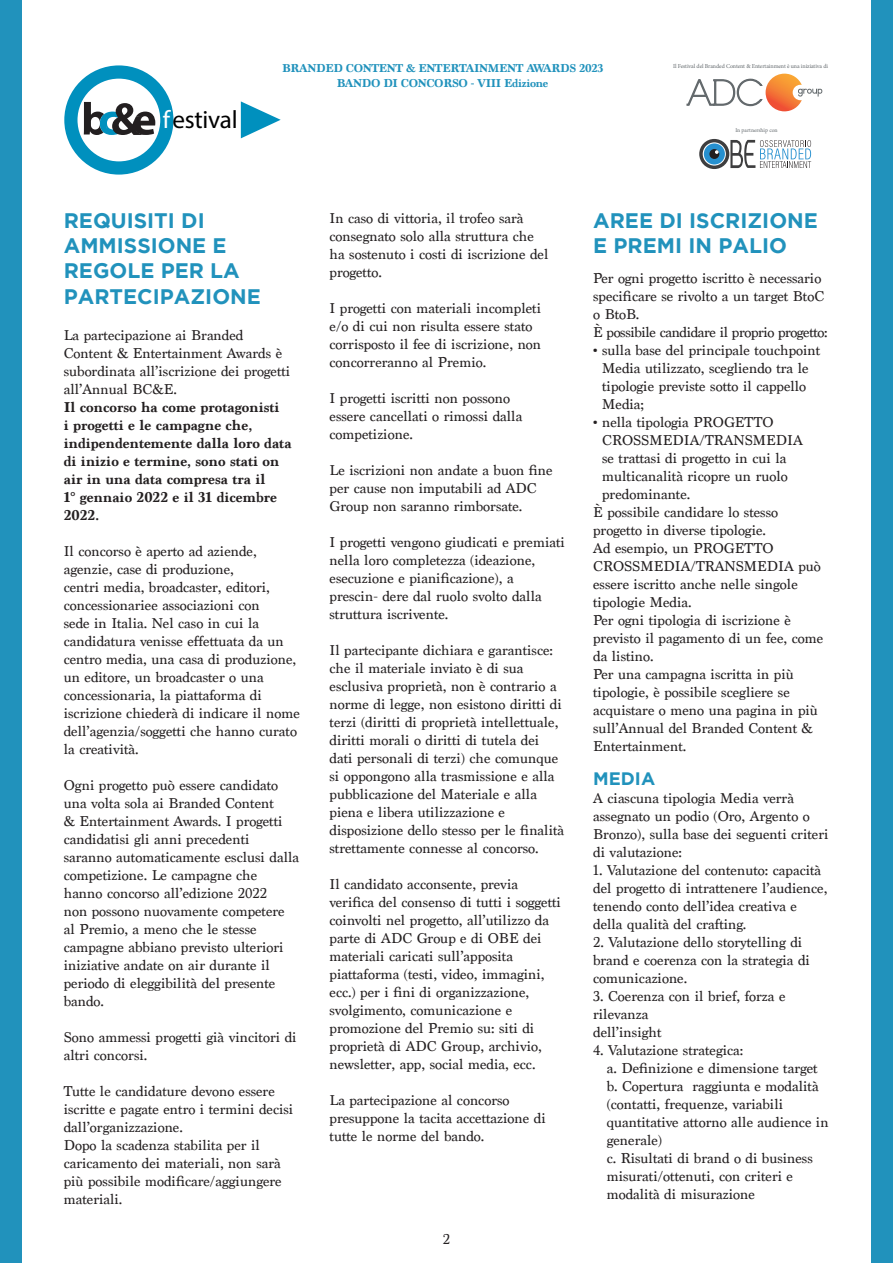
<style>
.page{position:relative;width:893px;height:1263px;background:#fff}
.page>*{position:absolute;margin:0;border:0;box-sizing:border-box;transform-origin:0 0}
.t1{font:25.2px "Myriad Pro";letter-spacing:-.01em;color:#000}
.t2{font:700 21px/25.2px "Gotham";color:#2192bc}
.t3{font:700 18px "Gotham";color:#2192bc}
.t4{font:15px/18px "Marion";color:#231f20}
.t5{font:700 15px/18px "Marion";color:#231f20}
.t6{font:15px "Marion";letter-spacing:-.025em;color:#231f20}
.t7{font:700 12px "Marion";letter-spacing:-.025em;color:#2192bc}
.t8{font:6px "Minion Pro";letter-spacing:-.01em;color:#63696d}
.t9{font:5.7px "Minion Pro";letter-spacing:-.005em;color:#63696d}
.s1{color:#fff}
</style>
<div class="page">
<div style="left:872px;top:0;width:21px;height:1263px;background:#2192bc"></div>
<div style="left:0;top:0;width:21px;height:1263px;background:#2192bc"></div>
<div style="left:64px;top:65px;width:109px;height:110px;border:13px solid #0090be;border-radius:50%"></div>
<svg style="left:241px;top:101px;width:40px;height:37px"></svg>
<svg style="left:84px;top:102px;width:71px;height:33px"></svg>
<svg style="left:686px;top:74px;width:136px;height:37px"></svg>
<div style="left:704px;top:143px;width:21px;height:21px;background:#2690cf;border-radius:50%"></div>
<div style="left:709px;top:149px;width:10px;height:10px;background:#231f20;border-radius:50%"></div>
<svg style="left:715px;top:150px;width:4px;height:4px"></svg>
<div style="left:699px;top:139px;width:30px;height:30px;border:3px solid #3e3e3f;border-radius:50%"></div>
<svg style="left:730px;top:140px;width:81px;height:28px"></svg>
<p class="t1" style="left:163px;top:104px;width:76px"><span class="s1">f</span>estival</p>
<p class="t7" style="left:282px;top:61px;width:323px">BRANDED CONTENT &amp; ENTERTAINMENT AWARDS 2023</p>
<p class="t7" style="left:337px;top:76px;width:213px">BANDO DI CONCORSO - VIII Edizione</p>
<p class="t8" style="left:673px;top:62px;width:157px">Il Festival del Branded Content &amp; Entertainment è una iniziativa di</p>
<p class="t9" style="left:735px;top:127px;width:44px">In partnership con</p>
<p class="t2" style="left:64px;top:207px;width:142px">REQUISITI DI</p>
<p class="t2" style="left:64px;top:233px;width:164px">AMMISSIONE E</p>
<p class="t2" style="left:64px;top:258px;width:178px">REGOLE PER LA</p>
<p class="t2" style="left:64px;top:283px;width:199px">PARTECIPAZIONE</p>
<p class="t4" style="left:64px;top:326px;width:228px">La partecipazione ai Branded<br>Content &amp; Entertainment Awards è subordinata all’iscrizione dei progetti all’Annual BC&amp;E.</p>
<p class="t5" style="left:64px;top:398px;width:229px">Il concorso ha come protagonisti<br>i progetti e le campagne che, indipendentemente dalla loro data di inizio e termine, sono stati on air in una data compresa tra il<br>1° gennaio 2022 e il 31 dicembre<br>2022.</p>
<p class="t4" style="left:64px;top:542px;width:237px">Il concorso è aperto ad aziende, agenzie, case di produzione,<br>centri media, broadcaster, editori, concessionariee associazioni con<br>sede in Italia. Nel caso in cui la candidatura venisse effettuata da un centro media, una casa di produzione, un editore, un broadcaster o una concessionaria, la piattaforma di iscrizione chiederà di indicare il nome dell’agenzia/soggetti che hanno curato la creatività.</p>
<p class="t4" style="left:64px;top:776px;width:220px">Ogni progetto può essere candidato una volta sola ai Branded Content &amp; Entertainment Awards. I progetti candidatisi gli anni precedenti</p>
<p class="t4" style="left:64px;top:848px;width:237px">saranno automaticamente esclusi dalla competizione. Le campagne che</p>
<p class="t4" style="left:64px;top:884px;width:205px">hanno concorso all’edizione 2022</p>
<p class="t4" style="left:64px;top:902px;width:222px">non possono nuovamente competere</p>
<p class="t4" style="left:64px;top:920px;width:221px">al Premio, a meno che le stesse campagne abbiano previsto ulteriori iniziative andate on air durante il periodo di eleggibilità del presente bando.</p>
<p class="t4" style="left:64px;top:1028px;width:234px">Sono ammessi progetti già vincitori di altri concorsi.</p>
<p class="t4" style="left:64px;top:1082px;width:231px">Tutte le candidature devono essere iscritte e pagate entro i termini decisi dall’organizzazione.</p>
<p class="t4" style="left:64px;top:1136px;width:219px">Dopo la scadenza stabilita per il caricamento dei materiali, non sarà più possibile modificare/aggiungere materiali.</p>
<p class="t4" style="left:330px;top:209px;width:220px">In caso di vittoria, il trofeo sarà consegnato solo alla struttura che ha sostenuto i costi di iscrizione del progetto.</p>
<p class="t4" style="left:330px;top:299px;width:213px">I progetti con materiali incompleti e/o di cui non risulta essere stato corrisposto il fee di iscrizione, non concorreranno al Premio.</p>
<p class="t4" style="left:330px;top:389px;width:194px">I progetti iscritti non possono essere cancellati o rimossi dalla competizione.</p>
<p class="t4" style="left:330px;top:461px;width:225px">Le iscrizioni non andate a buon fine per cause non imputabili ad ADC<br>Group non saranno rimborsate.</p>
<p class="t4" style="left:330px;top:533px;width:237px">I progetti vengono giudicati e premiati nella loro completezza (ideazione,</p>
<p class="t4" style="left:330px;top:569px;width:214px">esecuzione e pianificazione), a prescin- dere dal ruolo svolto dalla struttura iscrivente.</p>
<p class="t4" style="left:330px;top:641px;width:225px">Il partecipante dichiara e garantisce:</p>
<p class="t4" style="left:330px;top:659px;width:234px">che il materiale inviato è di sua esclusiva proprietà, non è contrario a norme di legge, non esistono diritti di terzi (diritti di proprietà intellettuale, diritti morali o diritti di tutela dei dati personali di terzi) che comunque si oppongono alla trasmissione e alla pubblicazione del Materiale e alla</p>
<p class="t4" style="left:330px;top:803px;width:177px">piena e libera utilizzazione e</p>
<p class="t4" style="left:330px;top:821px;width:236px">disposizione dello stesso per le finalità strettamente connesse al concorso.</p>
<p class="t4" style="left:330px;top:875px;width:190px">Il candidato acconsente, previa</p>
<p class="t4" style="left:330px;top:893px;width:233px">verifica del consenso di tutti i soggetti coinvolti nel progetto, all’utilizzo da parte di ADC Group e di OBE dei materiali caricati sull’apposita</p>
<p class="t4" style="left:330px;top:965px;width:217px">piattaforma (testi, video, immagini, ecc.) per i fini di organizzazione,</p>
<p class="t4" style="left:330px;top:1001px;width:184px">svolgimento, comunicazione e</p>
<p class="t4" style="left:330px;top:1019px;width:214px">promozione del Premio su: siti di proprietà di ADC Group, archivio, newsletter, app, social media, ecc.</p>
<p class="t4" style="left:330px;top:1091px;width:218px">La partecipazione al concorso presuppone la tacita accettazione di tutte le norme del bando.</p>
<p class="t4" style="left:443px;top:1230px;width:9px">2</p>
<p class="t2" style="left:593px;top:207px;width:226px">AREE DI ISCRIZIONE<br>E PREMI IN PALIO</p>
<p class="t4" style="left:593px;top:269px;width:232px">Per ogni progetto iscritto è necessario specificare se rivolto a un target BtoC o BtoB.</p>
<p class="t6" style="left:593px;top:323px;width:236px">È possibile candidare il proprio progetto:</p>
<p class="t4" style="left:593px;top:341px;width:229px">• sulla base del principale touchpoint</p>
<p class="t4" style="left:602px;top:359px;width:208px">Media utilizzato, scegliendo tra le</p>
<p class="t4" style="left:602px;top:377px;width:206px">tipologie previste sotto il cappello</p>
<p class="t4" style="left:602px;top:395px;width:43px">Media;</p>
<p class="t4" style="left:593px;top:413px;width:182px">• nella tipologia PROGETTO</p>
<p class="t4" style="left:602px;top:431px;width:202px">CROSSMEDIA/TRANSMEDIA</p>
<p class="t4" style="left:602px;top:449px;width:186px">se trattasi di progetto in cui la</p>
<p class="t4" style="left:602px;top:467px;width:187px">multicanalità ricopre un ruolo</p>
<p class="t4" style="left:602px;top:485px;width:90px">predominante.</p>
<p class="t4" style="left:593px;top:503px;width:186px">È possibile candidare lo stesso progetto in diverse tipologie.</p>
<p class="t4" style="left:593px;top:539px;width:229px">Ad esempio, un PROGETTO<br>CROSSMEDIA/TRANSMEDIA può essere iscritto anche nelle singole tipologie Media.</p>
<p class="t4" style="left:593px;top:611px;width:232px">Per ogni tipologia di iscrizione è previsto il pagamento di un fee, come da listino.</p>
<p class="t4" style="left:593px;top:665px;width:226px">Per una campagna iscritta in più tipologie, è possibile scegliere se acquistare o meno una pagina in più sull’Annual del Branded Content &amp;<br>Entertainment.</p>
<p class="t3" style="left:593px;top:768px;width:64px">MEDIA</p>
<p class="t4" style="left:593px;top:789px;width:237px">A ciascuna tipologia Media verrà assegnato un podio (Oro, Argento o<br>Bronzo), sulla base dei seguenti criteri di valutazione:</p>
<p class="t4" style="left:593px;top:861px;width:236px">1. Valutazione del contenuto: capacità del progetto di intrattenere l’audience, tenendo conto dell’idea creativa e della qualità del crafting.</p>
<p class="t4" style="left:593px;top:933px;width:218px">2. Valutazione dello storytelling di brand e coerenza con la strategia di comunicazione.</p>
<p class="t4" style="left:593px;top:987px;width:194px">3. Coerenza con il brief, forza e rilevanza</p>
<p class="t4" style="left:593px;top:1023px;width:70px">dell’insight</p>
<p class="t4" style="left:593px;top:1041px;width:152px">4. Valutazione strategica:</p>
<p class="t4" style="left:607px;top:1059px;width:213px">a. Definizione e dimensione target</p>
<p class="t4" style="left:607px;top:1077px;width:213px">b. Copertura raggiunta e modalità</p>
<p class="t4" style="left:607px;top:1095px;width:178px">(contatti, frequenze, variabili</p>
<p class="t4" style="left:607px;top:1113px;width:223px">quantitative attorno alle audience in</p>
<p class="t4" style="left:607px;top:1131px;width:57px">generale)</p>
<p class="t4" style="left:607px;top:1149px;width:208px">c. Risultati di brand o di business</p>
<p class="t4" style="left:607px;top:1167px;width:188px">misurati/ottenuti, con criteri e</p>
<p class="t4" style="left:607px;top:1185px;width:150px">modalità di misurazione</p>
</div>
